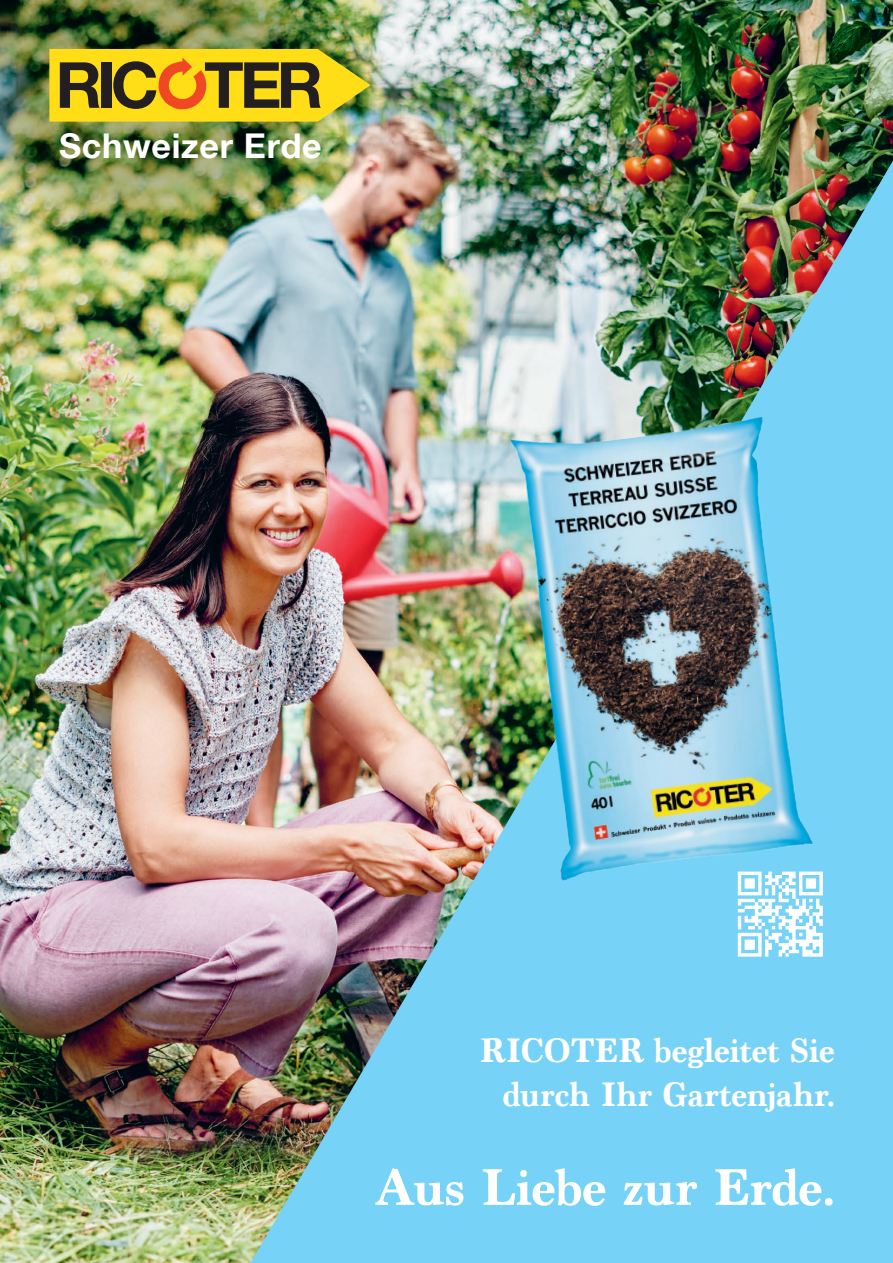
<style>
.page{position:relative;width:893px;height:1263px;background:#fff}
.page>*{position:absolute;margin:0;border:0;box-sizing:border-box;transform-origin:0 0}
.t1{font:700 53.7px "Marion";letter-spacing:-.01em;color:#fff}
.t2{font:700 35.7px/43.2px "Marion";letter-spacing:-.01em;color:#fff;text-align:right}
.t3{font:700 34.05px "Helvetica Neue LT Com";letter-spacing:.02em;color:#fff}
</style>
<div class="page">
<img style="left:0;top:0;width:893px;height:1263px">
<img style="left:251px;top:161px;width:642px;height:1102px">
<img style="left:0;top:0;width:349px;height:248px">
<svg style="left:49px;top:49px;width:322px;height:73px;background:#bea21f"></svg>
<svg style="left:738px;top:892px;width:85px;height:65px"></svg>
<img style="left:481px;top:380px;width:364px;height:512px">
<p class="t3" style="left:59px;top:124px;width:264px">Schweizer Erde</p>
<p class="t2" style="left:479px;top:1029px;width:357px">RICOTER begleitet Sie durch Ihr Gartenjahr.</p>
<h1 class="t1" style="left:376px;top:1155px;width:461px">Aus Liebe zur Erde.</h1>
</div>
